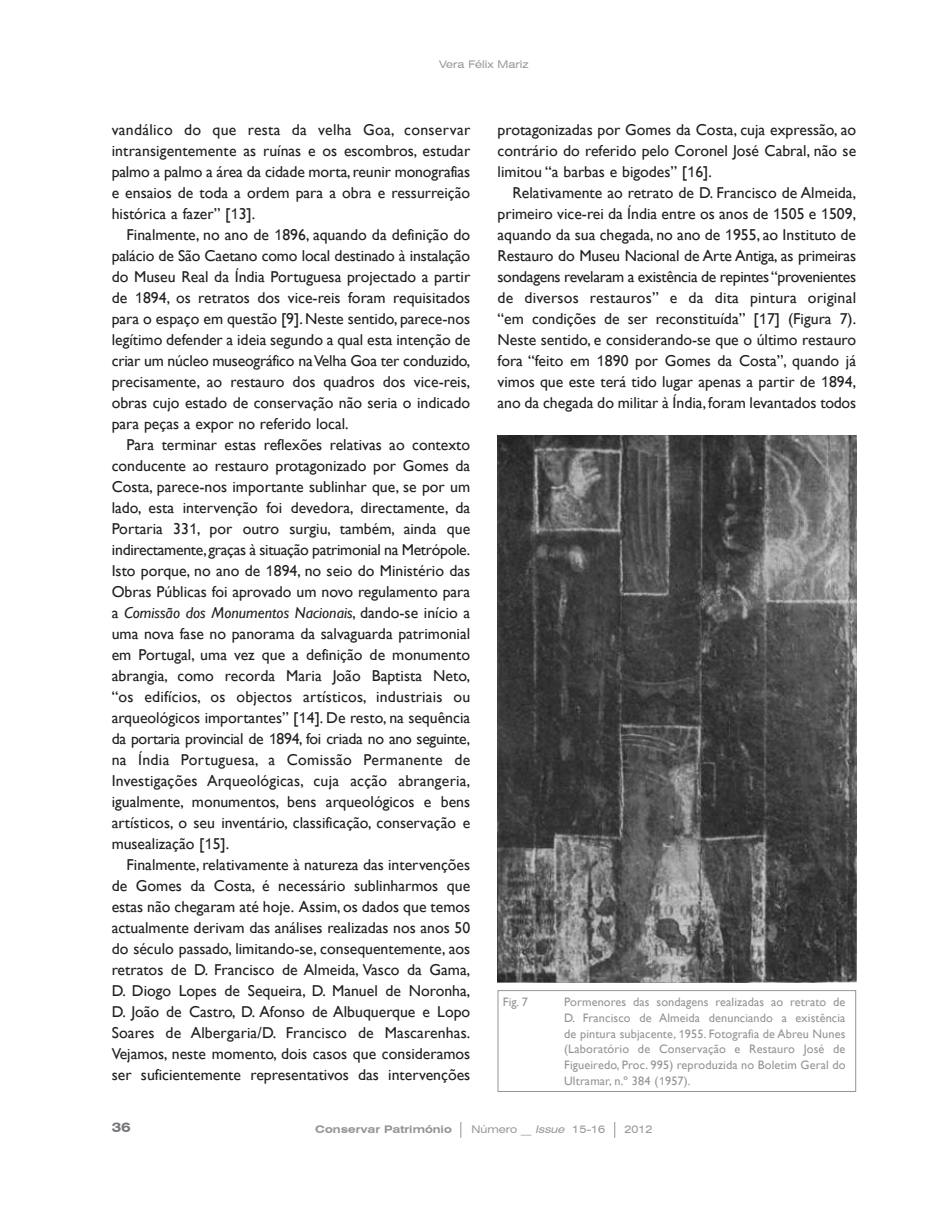
<style>
.page{position:relative;width:943px;height:1216px;background:#fff}
.page>*{position:absolute;margin:0;border:0;box-sizing:border-box;transform-origin:0 0}
.t1{font:15.75px/21px "Gill Sans";color:#231f20;text-align:justify}
.t2{font:700 expanded 13.12px "Swiss 721 BT";color:#76787b}
.t3{font:12.25px/15.8px "Gill Sans";letter-spacing:.01em;color:#939598;text-align:justify}
.t4{font:expanded 10.5px "Swiss 721 BT";color:#939598}
.t5{font:700 expanded 10.5px "Swiss 721 BT";color:#939598}
.s1{font-family:"Arial";font-size:14.88px}
.s2{font-style:italic}
.s3{font-family:"Arial";font-size:11.38px}
</style>
<div class="page">
<svg style="left:460px;top:1122px;width:1px;height:15px"></svg>
<svg style="left:614px;top:1122px;width:1px;height:15px"></svg>
<img style="left:497px;top:435px;width:359px;height:547px">
<div style="left:497px;top:990px;width:359px;height:101px;border:1px solid #939598"></div>
<p class="t4" style="left:439px;top:57px;width:91px">Vera Félix Mariz</p>
<p class="t1" style="left:112px;top:119px;width:360px">vandálico do que resta da velha Goa, conservar intransigentemente as ruínas e os escombros, estudar palmo a palmo a área da cidade morta,reunir monografias e ensaios de toda a ordem para a obra e ressurreição histórica a fazer” [<span class="s1">1</span>3].</p>
<p class="t1" style="left:112px;top:224px;width:360px;text-indent:15px">Finalmente, no ano de <span class="s1">1</span>896, aquando da definição do palácio de São Caetano como local destinado à instalação do Museu Real da Índia Portuguesa projectado a partir de <span class="s1">1</span>894, os retratos dos vice-reis foram requisitados para o espaço em questão [9].Neste sentido, parece-nos legítimo defender a ideia segundo a qual esta intenção de criar um núcleo museográfico naVelha Goa ter conduzido, precisamente, ao restauro dos quadros dos vice-reis, obras cujo estado de conservação não seria o indicado para peças a expor no referido local.</p>
<p class="t1" style="left:112px;top:434px;width:360px;text-indent:15px">Para terminar estas reflexões relativas ao contexto conducente ao restauro protagonizado por Gomes da Costa, parece-nos importante sublinhar que, se por um lado, esta intervenção foi devedora, directamente, da Portaria 33<span class="s1">1</span>, por outro surgiu, também, ainda que indirectamente,graças à situação patrimonial na Metrópole.<br>Isto porque, no ano de <span class="s1">1</span>894, no seio do Ministério das Obras Públicas foi aprovado um novo regulamento para a <span class="s2">Comissão dos Monumentos Nacionais</span>, dando-se início a uma nova fase no panorama da salvaguarda patrimonial em Portugal, uma vez que a definição de monumento abrangia, como recorda Maria João Baptista Neto, “os edifícios, os objectos artísticos, industriais ou arqueológicos importantes” [<span class="s1">1</span>4]. De resto, na sequência da portaria provincial de <span class="s1">1</span>894, foi criada no ano seguinte, na Índia Portuguesa, a Comissão Permanente de Investigações Arqueológicas, cuja acção abrangeria, igualmente, monumentos, bens arqueológicos e bens artísticos, o seu inventário, classificação, conservação e musealização [<span class="s1">1</span>5].</p>
<p class="t1" style="left:112px;top:854px;width:360px;text-indent:15px">Finalmente, relativamente à natureza das intervenções de Gomes da Costa, é necessário sublinharmos que estas não chegaram até hoje. Assim, os dados que temos actualmente derivam das análises realizadas nos anos 50 do século passado, limitando-se, consequentemente, aos retratos de D. Francisco de Almeida, Vasco da Gama, D. Diogo Lopes de Sequeira, D. Manuel de Noronha, D. João de Castro, D. Afonso de Albuquerque e Lopo Soares de Albergaria/D. Francisco de Mascarenhas.<br>Vejamos, neste momento, dois casos que consideramos ser suficientemente representativos das intervenções</p>
<p class="t1" style="left:497px;top:119px;width:360px">protagonizadas por Gomes da Costa, cuja expressão, ao contrário do referido pelo Coronel José Cabral, não se limitou “a barbas e bigodes” [<span class="s1">1</span>6].</p>
<p class="t1" style="left:497px;top:182px;width:360px;text-indent:15px">Relativamente ao retrato de D. Francisco de Almeida, primeiro vice-rei da Índia entre os anos de <span class="s1">1</span>505 e <span class="s1">1</span>509, aquando da sua chegada, no ano de <span class="s1">1</span>955, ao Instituto de Restauro do Museu Nacional de Arte Antiga, as primeiras sondagens revelaram a existência de repintes “provenientes de diversos restauros” e da dita pintura original “em condições de ser reconstituída” [<span class="s1">1</span>7] (Figura 7).<br>Neste sentido, e considerando-se que o último restauro fora “feito em <span class="s1">1</span>890 por Gomes da Costa”, quando já vimos que este terá tido lugar apenas a partir de <span class="s1">1</span>894, ano da chegada do militar à Índia, foram levantados todos</p>
<p class="t3" style="left:503px;top:993px;width:26px">Fig. 7</p>
<p class="t3" style="left:564px;top:993px;width:283px">Pormenores das sondagens realizadas ao retrato de D. Francisco de Almeida denunciando a existência de pintura subjacente, <span class="s3">1</span>955. Fotografia de Abreu Nunes (Laboratório de Conservação e Restauro José de Figueiredo, Proc. 995) reproduzida no Boletim Geral do Ultramar, n.º 384 (<span class="s3">1</span>957).</p>
<p class="t2" style="left:112px;top:1119px;width:21px">36</p>
<p class="t5" style="left:315px;top:1123px;width:138px">Conservar Património</p>
<p class="t4" style="left:471px;top:1123px;width:135px">Número __ <span class="s2">Issue</span> 15-16</p>
<p class="t4" style="left:624px;top:1123px;width:30px">2012</p>
</div>
